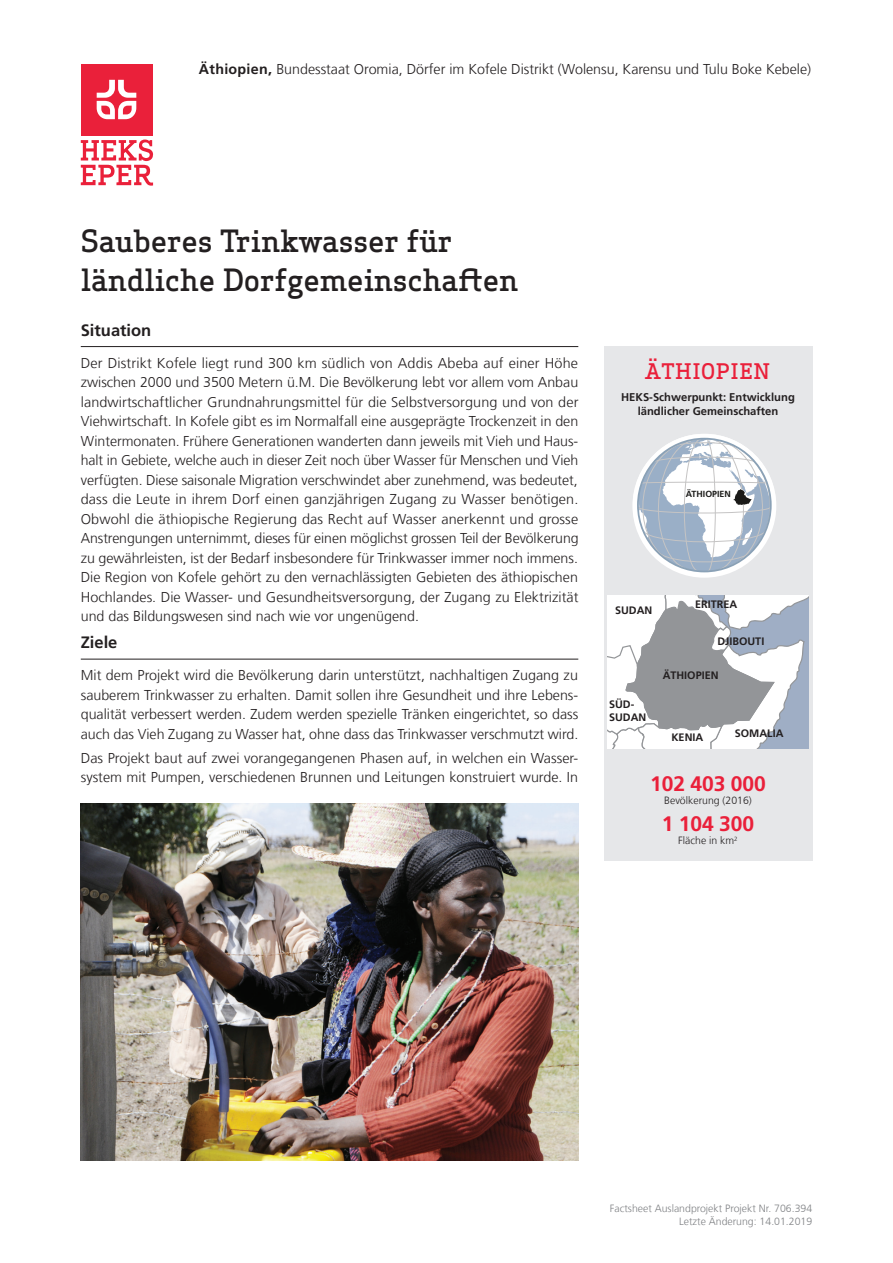
<style>
.page{position:relative;width:893px;height:1263px;background:#fff}
.page>*{position:absolute;margin:0;border:0;box-sizing:border-box;transform-origin:0 0}
.t1{font:500 30px/39px "Apex Serif";letter-spacing:-.01em;color:#231f20}
.t2{font:700 21px "Frutiger LT Com";color:#ea203a}
.t3{font:500 21px "Apex Serif";letter-spacing:.025em;color:#ea203a}
.t4{font:700 16.5px "Frutiger LT Com";color:#231f20}
.t5{font:300 14.25px/19.5px "Frutiger LT Com";color:#231f20;text-align:justify}
.t6{font:700 11.25px/13.4px "Frutiger LT Com";color:#231f20;text-align:center}
.t7{font:700 10.8px/13px "Frutiger LT Com";color:#231f20}
.t8{font:300 10.5px/12.6px "Frutiger LT Com";color:#808285;text-align:right}
.t9{font:300 10.5px "Frutiger LT Com";color:#231f20}
.t10{font:700 8.85px "Frutiger LT Com";color:#1a1a18}
.s1{font-weight:700}
</style>
<div class="page">
<hr style="left:81px;top:346px;width:497px;height:1px;background:#231f20">
<hr style="left:81px;top:659px;width:497px;height:1px;background:#231f20">
<img style="left:81px;top:804px;width:497px;height:357px">
<div style="left:81px;top:64px;width:71px;height:71px;background:#ea203a"></div>
<svg style="left:97px;top:80px;width:39px;height:39px"></svg>
<svg style="left:81px;top:140px;width:72px;height:46px"></svg>
<div style="left:604px;top:347px;width:208px;height:514px;background:#e6e7e9"></div>
<svg style="left:607px;top:595px;width:201px;height:154px;background:#c5c9ce"></svg>
<svg style="left:633px;top:434px;width:143px;height:143px"></svg>
<p class="t5" style="left:199px;top:60px;width:614px"><span class="s1">Äthiopien,</span> Bundesstaat Oromia, Dörfer im Kofele Distrikt (Wolensu, Karensu und Tulu Boke Kebele)</p>
<h1 class="t1" style="left:81px;top:221px;width:439px">Sauberes Trinkwasser für ländliche Dorfgemeinschaften</h1>
<p class="t4" style="left:81px;top:320px;width:72px">Situation</p>
<p class="t5" style="left:81px;top:353px;width:499px">Der Distrikt Kofele liegt rund 300 km südlich von Addis Abeba auf einer Höhe zwischen 2000 und 3500 Metern ü.M. Die Bevölkerung lebt vor allem vom Anbau landwirtschaftlicher Grundnahrungsmittel für die Selbstversorgung und von der Viehwirtschaft. In Kofele gibt es im Normalfall eine ausgeprägte Trockenzeit in den Wintermonaten. Frühere Generationen wanderten dann jeweils mit Vieh und Haus&shy;halt in Gebiete, welche auch in dieser Zeit noch über Wasser für Menschen und Vieh verfügten. Diese saisonale Migration verschwindet aber zunehmend, was bedeutet, dass die Leute in ihrem Dorf einen ganzjährigen Zugang zu Wasser benötigen.<br>Obwohl die äthiopische Regierung das Recht auf Wasser anerkennt und grosse Anstrengungen unternimmt, dieses für einen möglichst grossen Teil der Bevölkerung zu gewährleisten, ist der Bedarf insbesondere für Trinkwasser immer noch immens.<br>Die Region von Kofele gehört zu den vernachlässigten Gebieten des äthiopischen Hochlandes. Die Wasser- und Gesundheitsversorgung, der Zugang zu Elektrizität und das Bildungswesen sind nach wie vor ungenügend.</p>
<p class="t4" style="left:81px;top:633px;width:38px">Ziele</p>
<p class="t5" style="left:81px;top:666px;width:499px">Mit dem Projekt wird die Bevölkerung darin unterstützt, nachhaltigen Zugang zu sauberem Trinkwasser zu erhalten. Damit sollen ihre Gesundheit und ihre Lebens&shy;qualität verbessert werden. Zudem werden spezielle Tränken eingerichtet, so dass auch das Vieh Zugang zu Wasser hat, ohne dass das Trinkwasser verschmutzt wird.</p>
<p class="t5" style="left:81px;top:748px;width:499px">Das Projekt baut auf zwei vorangegangenen Phasen auf, in welchen ein Wasser&shy;system mit Pumpen, verschiedenen Brunnen und Leitungen konstruiert wurde. In</p>
<h2 class="t3" style="left:645px;top:358px;width:126px">ÄTHIOPIEN</h2>
<p class="t6" style="left:621px;top:391px;width:175px">HEKS-Schwerpunkt: Entwicklung ländlicher Gemeinschaften</p>
<p class="t10" style="left:686px;top:489px;width:46px">ÄTHIOPIEN</p>
<p class="t7" style="left:615px;top:604px;width:39px">SUDAN</p>
<p class="t7" style="left:609px;top:698px;width:39px">SÜD-<br>SUDAN</p>
<p class="t7" style="left:695px;top:597px;width:44px">ERITREA</p>
<p class="t7" style="left:717px;top:634px;width:48px">DJIBOUTI</p>
<p class="t7" style="left:663px;top:669px;width:57px">ÄTHIOPIEN</p>
<p class="t7" style="left:671px;top:730px;width:33px">KENIA</p>
<p class="t7" style="left:735px;top:727px;width:50px">SOMALIA</p>
<h2 class="t2" style="left:650px;top:771px;width:117px">102 403 000</h2>
<p class="t9" style="left:664px;top:794px;width:89px">Bevölkerung (2016)</p>
<h2 class="t2" style="left:662px;top:811px;width:94px">1 104 300</h2>
<p class="t9" style="left:678px;top:835px;width:61px">Fläche in km<sup>2</sup></p>
<p class="t8" style="left:610px;top:1202px;width:204px">Factsheet Auslandprojekt Projekt Nr. 706.394<br>Letzte Änderung: 14.01.2019</p>
</div>
